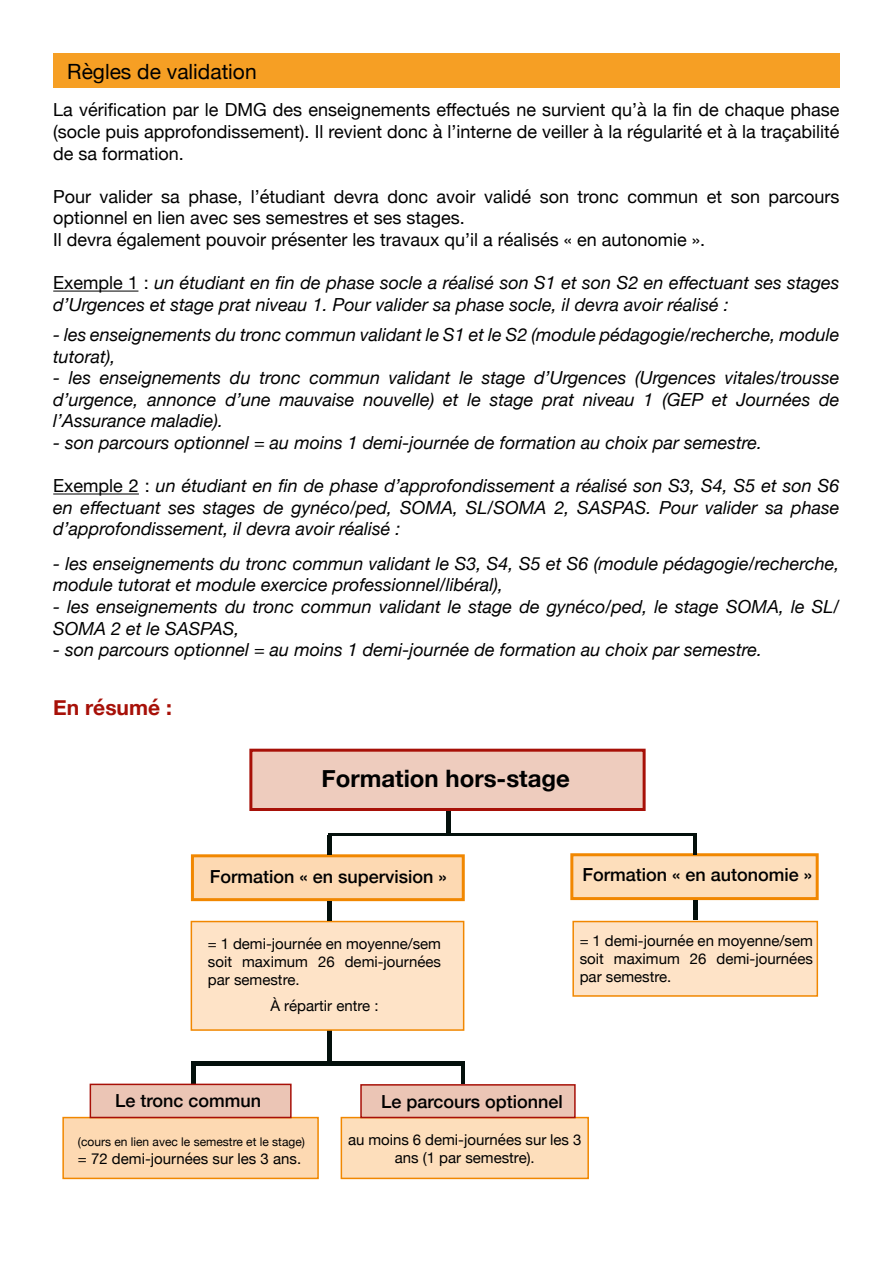
<style>
.page{position:relative;width:893px;height:1263px;background:#fff}
.page>*{position:absolute;margin:0;border:0;box-sizing:border-box;transform-origin:0 0}
.t1{font:700 24px "Helvetica Neue";color:#000}
.t2{font:21px "Helvetica Neue";color:#000}
.t3{font:700 21px "Helvetica Neue";color:#a71008}
.t4{font:italic 18px/21.6px "Helvetica Neue";color:#000}
.t5{font:18px/21.6px "Helvetica Neue";color:#000;text-align:justify}
.t6{font:500 18px "Helvetica Neue";color:#000}
.t7{font:15px/18px "Helvetica Neue";color:#000;text-align:justify}
.t8{font:12px "Helvetica Neue";color:#000}
.s1{font-style:normal}
</style>
<div class="page">
<div style="left:53px;top:54px;width:787px;height:34px;background:#f69f24"></div>
<hr style="left:53px;top:291px;width:85px;height:1px;background:#000">
<hr style="left:53px;top:493px;width:86px;height:1px;background:#000">
<div style="left:249px;top:749px;width:397px;height:62px;background:#eeccbe;border:3px solid #a71008"></div>
<div style="left:191px;top:854px;width:274px;height:47px;background:#fdd9b2;border:3px solid #f18700"></div>
<div style="left:570px;top:853px;width:249px;height:47px;background:#fddebb;border:3px solid #f18700"></div>
<div style="left:341px;top:1117px;width:248px;height:62px;background:#fddebb;border:2px solid #f18700"></div>
<div style="left:360px;top:1084px;width:216px;height:34px;background:#ebc5b5;border:2px solid #a71008"></div>
<div style="left:446px;top:811px;width:5px;height:22px;background:#04100c"></div>
<hr style="left:328px;top:833px;width:369px;height:3px;background:#04100c">
<hr style="left:328px;top:835px;width:4px;height:19px;background:#04100c">
<hr style="left:693px;top:836px;width:4px;height:18px;background:#04100c">
<hr style="left:328px;top:1031px;width:4px;height:32px;background:#04100c">
<hr style="left:191px;top:1061px;width:272px;height:4px;background:#04100c">
<hr style="left:191px;top:1063px;width:4px;height:21px;background:#04100c">
<div style="left:62px;top:1117px;width:257px;height:62px;background:#fdd9b2;border:2px solid #f18700"></div>
<hr style="left:461px;top:1061px;width:3px;height:23px;background:#04100c">
<div style="left:90px;top:1084px;width:202px;height:34px;background:#ebc5b5;border:2px solid #a71008"></div>
<div style="left:191px;top:921px;width:273px;height:110px;background:#fee3c7;border:2px solid #f18700"></div>
<hr style="left:328px;top:901px;width:4px;height:20px;background:#04100c">
<div style="left:572px;top:921px;width:246px;height:76px;background:#fee3c7;border:2px solid #f18700"></div>
<hr style="left:693px;top:900px;width:4px;height:20px;background:#04100c">
<p class="t2" style="left:67px;top:59px;width:191px">Règles de validation</p>
<p class="t5" style="left:53px;top:99px;width:788px">La vérification par le DMG des enseignements effectués ne survient qu’à la fin de chaque phase (socle puis approfondissement). Il revient donc à l’interne de veiller à la régularité et à la traçabilité de sa formation.</p>
<p class="t5" style="left:53px;top:185px;width:788px;text-align:left">Pour valider sa phase, l’étudiant devra donc avoir validé son tronc commun et son parcours optionnel en lien avec ses semestres et ses stages.<br>Il devra également pouvoir présenter les travaux qu’il a réalisés « en autonomie ».</p>
<p class="t4" style="left:53px;top:272px;width:788px"><span class="s1">Exemple 1 :</span> un étudiant en fin de phase socle a réalisé son S1 et son S2 en effectuant ses stages d’Urgences et stage prat niveau 1. Pour valider sa phase socle, il devra avoir réalisé :</p>
<p class="t4" style="left:53px;top:323px;width:788px">- les enseignements du tronc commun validant le S1 et le S2 (module pédagogie/recherche, module tutorat),</p>
<p class="t4" style="left:53px;top:367px;width:788px;text-align:justify">- les enseignements du tronc commun validant le stage d’Urgences (Urgences vitales/trousse d’urgence, annonce d’une mauvaise nouvelle) et le stage prat niveau 1 (GEP et Journées de l’Assurance maladie).</p>
<p class="t4" style="left:53px;top:431px;width:710px">- son parcours optionnel = au moins 1 demi-journée de formation au choix par semestre.</p>
<p class="t4" style="left:53px;top:475px;width:788px;text-align:justify"><span class="s1">Exemple 2 :</span> un étudiant en fin de phase d’approfondissement a réalisé son S3, S4, S5 et son S6 en effectuant ses stages de gynéco/ped, SOMA, SL/SOMA 2, SASPAS. Pour valider sa phase d’approfondissement, il devra avoir réalisé :</p>
<p class="t4" style="left:53px;top:552px;width:788px">- les enseignements du tronc commun validant le S3, S4, S5 et S6 (module pédagogie/recherche, module tutorat et module exercice professionnel/libéral),</p>
<p class="t4" style="left:53px;top:595px;width:788px">- les enseignements du tronc commun validant le stage de gynéco/ped, le stage SOMA, le SL/<br>SOMA 2 et le SASPAS,</p>
<p class="t4" style="left:53px;top:639px;width:710px">- son parcours optionnel = au moins 1 demi-journée de formation au choix par semestre.</p>
<p class="t3" style="left:53px;top:695px;width:120px">En résumé :</p>
<h1 class="t1" style="left:321px;top:763px;width:250px">Formation hors-stage</h1>
<p class="t6" style="left:210px;top:865px;width:239px">Formation « en supervision »</p>
<p class="t6" style="left:583px;top:863px;width:231px">Formation « en autonomie »</p>
<p class="t7" style="left:208px;top:934px;width:235px">= 1 demi-journée en moyenne/sem soit maximum 26 demi-journées par semestre.</p>
<p class="t7" style="left:270px;top:997px;width:110px">À répartir entre :</p>
<p class="t7" style="left:580px;top:931px;width:235px">= 1 demi-journée en moyenne/sem soit maximum 26 demi-journées par semestre.</p>
<p class="t6" style="left:115px;top:1089px;width:148px">Le tronc commun</p>
<p class="t6" style="left:381px;top:1090px;width:183px">Le parcours optionnel</p>
<p class="t8" style="left:78px;top:1134px;width:228px">(cours en lien avec le semestre et le stage)</p>
<p class="t7" style="left:78px;top:1149px;width:225px">= 72 demi-journées sur les 3 ans.</p>
<p class="t7" style="left:348px;top:1130px;width:235px;text-align:center">au moins 6 demi-journées sur les 3 ans (1 par semestre).</p>
</div>
